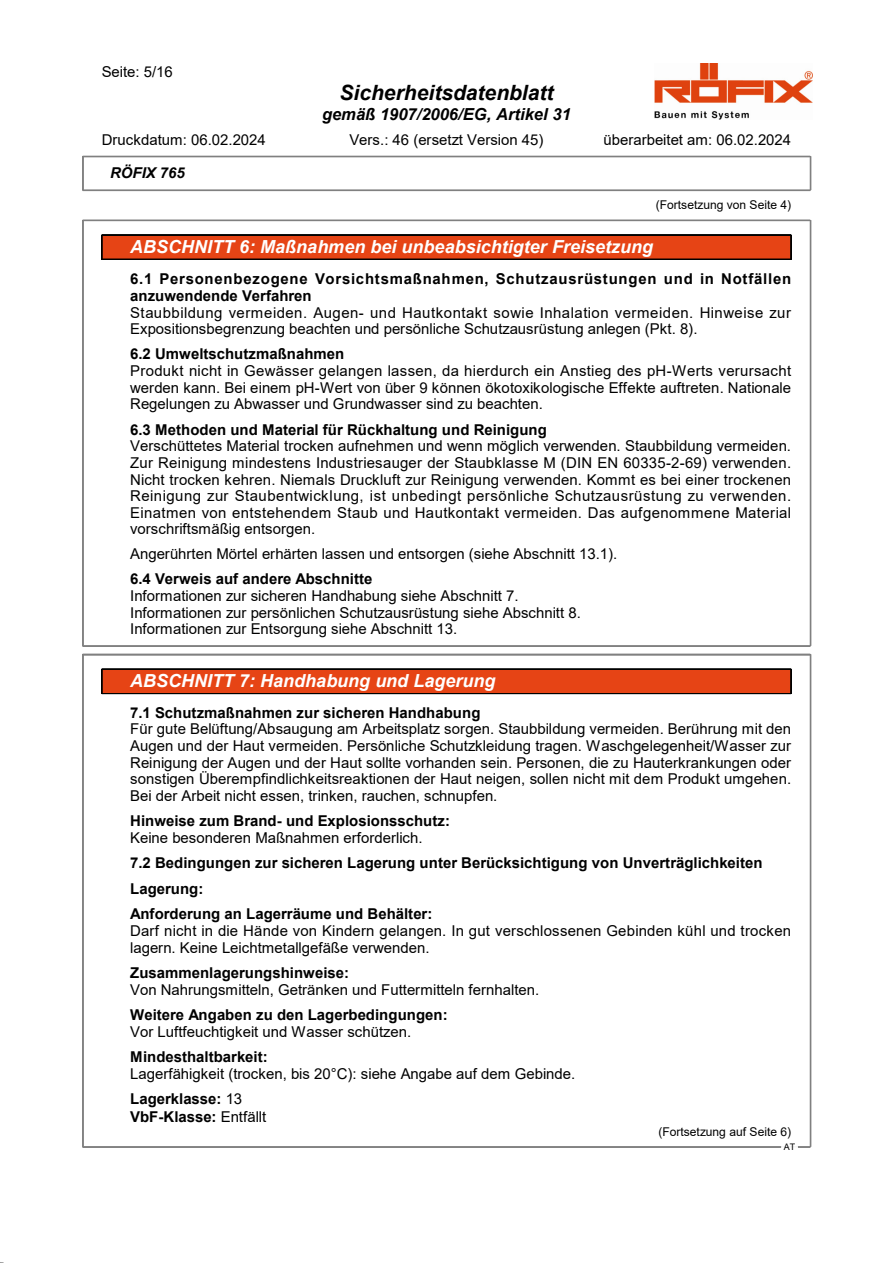
<style>
.page{position:relative;width:893px;height:1263px;background:#fff}
.page>*{position:absolute;margin:0;border:0;box-sizing:border-box;transform-origin:0 0}
.t1{font:italic 700 21px "Arial";color:#000}
.t2{font:italic 700 18px "Arial";color:#fff}
.t3{font:italic 700 16.5px "Arial";color:#000}
.t4{font:15px/16.5px "Arial";color:#000;text-align:justify}
.t5{font:700 15px/25.5px "Arial";letter-spacing:.005em;color:#000}
.t6{font:15px/16.5px "Arial";letter-spacing:.02em;color:#000}
.t7{font:700 15px/17.2px "Arial";letter-spacing:.045em;color:#000}
.t8{font:italic 700 15px "Arial";color:#000}
.t9{font:12px "Arial";letter-spacing:-.005em;color:#000}
.t10{font:9px "Arial";color:#000}
.s1{font-weight:700}
.s2{font-weight:400}
</style>
<div class="page">
<img style="left:654px;top:64px;width:158px;height:55px">
<hr style="left:83px;top:156px;width:727px;height:1px;background:#808080">
<hr style="left:83px;top:157px;width:727px;height:1px;background:#808080">
<hr style="left:83px;top:190px;width:727px;height:1px;background:#808080">
<hr style="left:82px;top:156px;width:1px;height:34px;background:#808080">
<hr style="left:83px;top:156px;width:1px;height:34px;background:#808080">
<hr style="left:810px;top:156px;width:1px;height:34px;background:#808080">
<div style="left:102px;top:235px;width:689px;height:24px;background:#e64415"></div>
<hr style="left:102px;top:235px;width:689px;height:1px;background:#000">
<hr style="left:102px;top:259px;width:689px;height:1px;background:#000">
<svg style="left:101px;top:235px;width:1px;height:25px"></svg>
<svg style="left:790px;top:236px;width:1px;height:23px"></svg>
<hr style="left:83px;top:220px;width:727px;height:1px;background:#808080">
<hr style="left:83px;top:646px;width:727px;height:1px;background:#808080">
<hr style="left:82px;top:220px;width:1px;height:426px;background:#808080">
<hr style="left:83px;top:220px;width:1px;height:426px;background:#808080">
<hr style="left:810px;top:220px;width:1px;height:426px;background:#808080">
<div style="left:102px;top:669px;width:689px;height:25px;background:#e64415"></div>
<hr style="left:102px;top:669px;width:689px;height:1px;background:#000">
<hr style="left:102px;top:693px;width:689px;height:1px;background:#000">
<svg style="left:101px;top:669px;width:1px;height:25px"></svg>
<svg style="left:790px;top:670px;width:1px;height:23px"></svg>
<hr style="left:83px;top:654px;width:727px;height:1px;background:#808080">
<hr style="left:83px;top:655px;width:727px;height:1px;background:#808080">
<hr style="left:83px;top:1147px;width:727px;height:1px;background:#808080">
<svg style="left:781px;top:1147px;width:16px;height:1px"></svg>
<hr style="left:82px;top:654px;width:1px;height:493px;background:#808080">
<hr style="left:83px;top:654px;width:1px;height:493px;background:#808080">
<hr style="left:810px;top:654px;width:1px;height:493px;background:#808080">
<p class="t4" style="left:102px;top:65px;width:73px">Seite: 5/16</p>
<h1 class="t1" style="left:339px;top:84px;width:216px">Sicherheitsdatenblatt</h1>
<p class="t3" style="left:322px;top:108px;width:250px">gemäß 1907/2006/EG, Artikel 31</p>
<p class="t4" style="left:102px;top:133px;width:165px">Druckdatum: 06.02.2024</p>
<p class="t4" style="left:349px;top:133px;width:195px">Vers.: 46 (ersetzt Version 45)</p>
<p class="t4" style="left:603px;top:133px;width:189px">überarbeitet am: 06.02.2024</p>
<p class="t8" style="left:110px;top:167px;width:76px">RÖFIX 765</p>
<p class="t9" style="left:656px;top:200px;width:137px">(Fortsetzung von Seite 4)</p>
<p class="t2" style="left:130px;top:239px;width:524px">ABSCHNITT 6: Maßnahmen bei unbeabsichtigter Freisetzung</p>
<p class="t7" style="left:130px;top:271px;width:662px">6.1 Personenbezogene Vorsichtsmaßnahmen, Schutzausrüstungen und in Notfällen anzuwendende Verfahren</p>
<p class="t6" style="left:130px;top:305px;width:662px">Staubbildung vermeiden. Augen- und Hautkontakt sowie Inhalation vermeiden. Hinweise zur<br>Expositionsbegrenzung beachten und persönliche Schutzausrüstung anlegen (Pkt. 8).</p>
<p class="t5" style="left:130px;top:343px;width:215px">6.2 Umweltschutzmaßnahmen</p>
<p class="t4" style="left:130px;top:364px;width:662px">Produkt nicht in Gewässer gelangen lassen, da hierdurch ein Anstieg des pH-Werts verursacht werden kann. Bei einem pH-Wert von über 9 können ökotoxikologische Effekte auftreten. Nationale Regelungen zu Abwasser und Grundwasser sind zu beachten.</p>
<p class="t5" style="left:130px;top:418px;width:418px">6.3 Methoden und Material für Rückhaltung und Reinigung</p>
<p class="t4" style="left:130px;top:439px;width:662px">Verschüttetes Material trocken aufnehmen und wenn möglich verwenden. Staubbildung vermeiden.<br>Zur Reinigung mindestens Industriesauger der Staubklasse M (DIN EN 60335-2-69) verwenden.<br>Nicht trocken kehren. Niemals Druckluft zur Reinigung verwenden. Kommt es bei einer trockenen Reinigung zur Staubentwicklung, ist unbedingt persönliche Schutzausrüstung zu verwenden.<br>Einatmen von entstehendem Staub und Hautkontakt vermeiden. Das aufgenommene Material vorschriftsmäßig entsorgen.</p>
<p class="t4" style="left:130px;top:547px;width:488px">Angerührten Mörtel erhärten lassen und entsorgen (siehe Abschnitt 13.1).</p>
<p class="t5" style="left:130px;top:568px;width:244px">6.4 Verweis auf andere Abschnitte</p>
<p class="t4" style="left:130px;top:589px;width:452px;text-align:left">Informationen zur sicheren Handhabung siehe Abschnitt 7.<br>Informationen zur persönlichen Schutzausrüstung siehe Abschnitt 8.<br>Informationen zur Entsorgung siehe Abschnitt 13.</p>
<p class="t2" style="left:130px;top:674px;width:367px">ABSCHNITT 7: Handhabung und Lagerung</p>
<p class="t5" style="left:130px;top:701px;width:352px">7.1 Schutzmaßnahmen zur sicheren Handhabung</p>
<p class="t4" style="left:130px;top:722px;width:662px">Für gute Belüftung/Absaugung am Arbeitsplatz sorgen. Staubbildung vermeiden. Berührung mit den Augen und der Haut vermeiden. Persönliche Schutzkleidung tragen. Waschgelegenheit/Wasser zur Reinigung der Augen und der Haut sollte vorhanden sein. Personen, die zu Hauterkrankungen oder sonstigen Überempfindlichkeitsreaktionen der Haut neigen, sollen nicht mit dem Produkt umgehen.<br>Bei der Arbeit nicht essen, trinken, rauchen, schnupfen.</p>
<p class="t5" style="left:130px;top:809px;width:321px">Hinweise zum Brand- und Explosionsschutz:</p>
<p class="t4" style="left:130px;top:831px;width:294px">Keine besonderen Maßnahmen erforderlich.</p>
<p class="t5" style="left:130px;top:852px;width:633px">7.2 Bedingungen zur sicheren Lagerung unter Berücksichtigung von Unverträglichkeiten<br>Lagerung:<br>Anforderung an Lagerräume und Behälter:</p>
<p class="t4" style="left:130px;top:924px;width:662px">Darf nicht in die Hände von Kindern gelangen. In gut verschlossenen Gebinden kühl und trocken lagern. Keine Leichtmetallgefäße verwenden.</p>
<p class="t5" style="left:130px;top:961px;width:220px">Zusammenlagerungshinweise:</p>
<p class="t4" style="left:130px;top:983px;width:410px">Von Nahrungsmitteln, Getränken und Futtermitteln fernhalten.</p>
<p class="t5" style="left:130px;top:1003px;width:319px">Weitere Angaben zu den Lagerbedingungen:</p>
<p class="t4" style="left:130px;top:1025px;width:282px">Vor Luftfeuchtigkeit und Wasser schützen.</p>
<p class="t5" style="left:130px;top:1046px;width:139px">Mindesthaltbarkeit:</p>
<p class="t4" style="left:130px;top:1062px;width:446px;line-height:25.3px">Lagerfähigkeit (trocken, bis 20°C): siehe Angabe auf dem Gebinde.<br><span class="s1">Lagerklasse:</span> 13</p>
<p class="t5" style="left:130px;top:1105px;width:138px">VbF-Klasse: <span class="s2">Entfällt</span></p>
<p class="t9" style="left:658px;top:1127px;width:134px">(Fortsetzung auf Seite 6)</p>
<p class="t10" style="left:783px;top:1144px;width:13px">AT</p>
</div>
